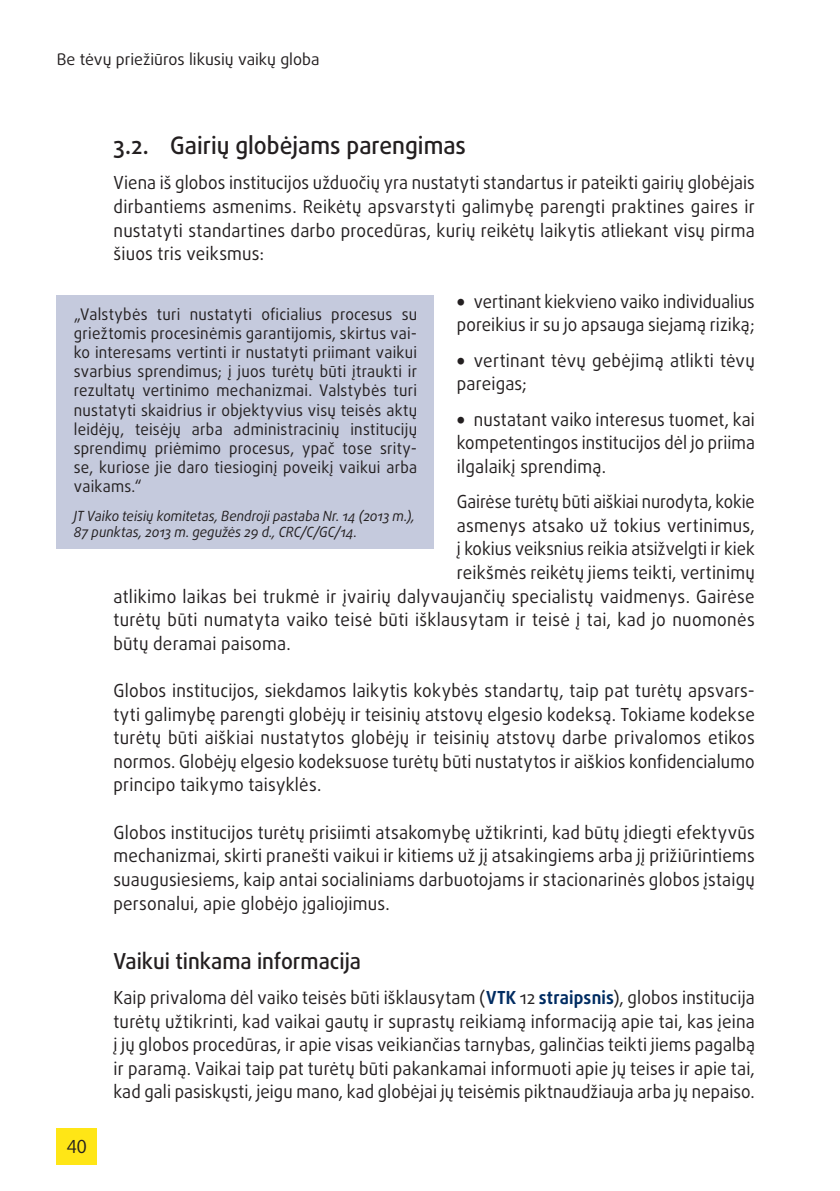
<style>
.page{position:relative;width:840px;height:1191px;background:#fff}
.page>*{position:absolute;margin:0;border:0;box-sizing:border-box;transform-origin:0 0}
.title_1_1_1{font:500 24px "Daxline Pro";color:#231f20;scale:.95 1}
.title_small{font:500 22px "Daxline Pro";color:#231f20;scale:.95 1}
.body{font:18px/23.6px "Daxline Pro";letter-spacing:.01em;color:#231f20;text-align:justify;scale:.95 1}
.body-2{font:18px/23.6px "Daxline Pro";letter-spacing:.01em;color:#231f20;text-align:justify;scale:.94 1}
.body-3{font:18px/23.6px "Daxline Pro";letter-spacing:.01em;color:#231f20;scale:.92 1}
.body-4{font:18px "Daxline Pro";letter-spacing:.01em;color:#231f20;scale:.93 1}
.body-5{font:18px "Daxline Pro";letter-spacing:.01em;color:#231f20}
.FRA_ACTIVITY_body{font:16px/19.2px "Daxline Pro";letter-spacing:.01em;color:#231f20;text-align:justify;scale:.95 1}
.FRA_ACTIVITY_body-2{font:16px "Daxline Pro";letter-spacing:.01em;color:#231f20}
.FRA_ACTIVITY_more_in{font:italic 14px/16.8px "Daxline Pro";letter-spacing:-.005em;color:#231f20;scale:.95 1}
.s1{font-weight:900}
.s2{font-weight:700;color:#002c62}
</style>
<div class="page">
<div style="left:57px;top:1128px;width:40px;height:36px;background:#ffe616"></div>
<div style="left:57px;top:296px;width:377px;height:253px;background:#c5cadd"></div>
<p class="FRA_ACTIVITY_body-2" style="left:57px;top:49px;width:264px">Be tėvų priežiūros likusių vaikų globa</p>
<p class="title_1_1_1" style="left:113px;top:129px;width:372px">3.2. Gairių globėjams parengimas</p>
<p class="body-2" style="left:113px;top:171px;width:683px">Viena iš globos institucijos užduočių yra nustatyti standartus ir pateikti gairių globėjais dirbantiems asmenims. Reikėtų apsvarstyti galimybę parengti praktines gaires ir nustatyti standartines darbo procedūras, kurių reikėtų laikytis atliekant visų pirma šiuos tris veiksmus:</p>
<p class="body-3" style="left:456px;top:289px;width:325px"><span class="s1">•</span> vertinant kiekvieno vaiko individualius poreikius ir su jo apsauga siejamą riziką;</p>
<p class="body" style="left:456px;top:348px;width:315px"><span class="s1">•</span> vertinant tėvų gebėjimą atlikti tėvų pareigas;</p>
<p class="body-2" style="left:456px;top:407px;width:318px"><span class="s1">•</span> nustatant vaiko interesus tuomet, kai kompetentingos institucijos dėl jo priima ilgalaikį sprendimą.</p>
<p class="body-3" style="left:456px;top:490px;width:325px">Gairėse turėtų būti aiškiai nurodyta, kokie</p>
<p class="body" style="left:456px;top:513px;width:315px">asmenys atsako už tokius vertinimus,</p>
<p class="body-4" style="left:456px;top:537px;width:322px">į kokius veiksnius reikia atsižvelgti ir kiek</p>
<p class="body" style="left:456px;top:561px;width:315px">reikšmės reikėtų jiems teikti, vertinimų</p>
<p class="body" style="left:113px;top:584px;width:676px">atlikimo laikas bei trukmė ir įvairių dalyvaujančių specialistų vaidmenys. Gairėse</p>
<p class="body" style="left:113px;top:608px;width:676px">turėtų būti numatyta vaiko teisė būti išklausytam ir teisė į tai, kad jo nuomonės</p>
<p class="body" style="left:113px;top:631px;width:188px">būtų deramai paisoma.</p>
<p class="body" style="left:113px;top:679px;width:676px">Globos institucijos, siekdamos laikytis kokybės standartų, taip pat turėtų apsvars&shy;tyti galimybę parengti globėjų ir teisinių atstovų elgesio kodeksą. Tokiame kodekse turėtų būti aiškiai nustatytos globėjų ir teisinių atstovų darbe privalomos etikos normos. Globėjų elgesio kodeksuose turėtų būti nustatytos ir aiškios konfidencialumo principo taikymo taisyklės.</p>
<p class="body" style="left:113px;top:820px;width:676px">Globos institucijos turėtų prisiimti atsakomybę užtikrinti, kad būtų įdiegti efektyvūs mechanizmai, skirti pranešti vaikui ir kitiems už jį atsakingiems arba jį prižiūrintiems suaugusiesiems, kaip antai socialiniams darbuotojams ir stacionarinės globos įstaigų personalui, apie globėjo įgaliojimus.</p>
<p class="title_small" style="left:113px;top:946px;width:262px">Vaikui tinkama informacija</p>
<p class="body-2" style="left:113px;top:985px;width:683px">Kaip privaloma dėl vaiko teisės būti išklausytam (<span class="s2">VTK</span> 12 <span class="s2">straipsnis</span>), globos institucija turėtų užtikrinti, kad vaikai gautų ir suprastų reikiamą informaciją apie tai, kas įeina į jų globos procedūras, ir apie visas veikiančias tarnybas, galinčias teikti jiems pagalbą ir paramą. Vaikai taip pat turėtų būti pakankamai informuoti apie jų teises ir apie tai, kad gali pasiskųsti, jeigu mano, kad globėjai jų teisėmis piktnaudžiauja arba jų nepaiso.</p>
<p class="FRA_ACTIVITY_body" style="left:74px;top:304px;width:363px">„Valstybės turi nustatyti oficialius procesus su griežtomis procesinėmis garantijomis, skirtus vai&shy;ko interesams vertinti ir nustatyti priimant vaikui svarbius sprendimus; į juos turėtų būti įtraukti ir rezultatų vertinimo mechanizmai. Valstybės turi nustatyti skaidrius ir objektyvius visų teisės aktų leidėjų, teisėjų arba administracinių institucijų sprendimų priėmimo procesus, ypač tose srity&shy;se, kuriose jie daro tiesioginį poveikį vaikui arba vaikams.“</p>
<p class="FRA_ACTIVITY_more_in" style="left:74px;top:507px;width:360px">JT Vaiko teisių komitetas, Bendroji pastaba Nr. 14 (2013 m.),<br>87 punktas, 2013 m. gegužės 29 d., CRC/C/GC/14.</p>
<p class="body-5" style="left:66px;top:1135px;width:22px">40</p>
</div>
